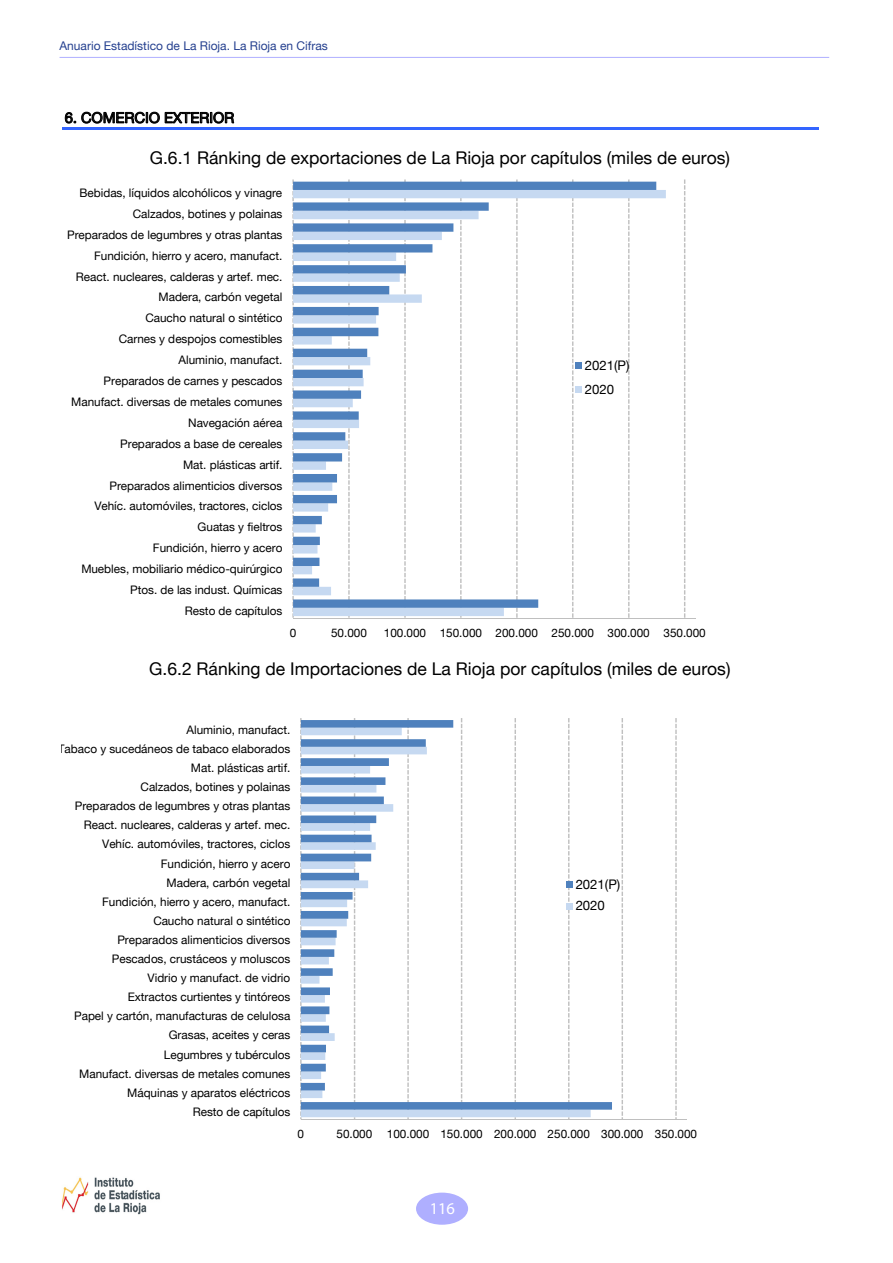
<style>
.page{position:relative;width:893px;height:1263px;background:#fff}
.page>*{position:absolute;margin:0;border:0;box-sizing:border-box;transform-origin:0 0}
.t1{font:17.55px "Helvetica Neue LT";color:#000}
.t2{font:16.5px "Myriad Pro";color:#fff}
.t3{font:14.7px "Helvetica Neue LT";color:#000}
.t4{font:13.2px/23.2px "Helvetica Neue LT";letter-spacing:-.01em;color:#000}
.t5{font:12px "Helvetica Neue LT";color:#25408f}
.t6{font:11.7px "Helvetica Neue LT";color:#000}
</style>
<div class="page">
<div style="left:416px;top:1192px;width:52px;height:33px;background:#afafff;border-radius:50%"></div>
<img style="left:62px;top:1177px;width:98px;height:38px">
<hr style="left:60px;top:57px;width:769px;height:1px;background:#afafff">
<svg style="left:65px;top:112px;width:11px;height:11px"></svg>
<svg style="left:82px;top:112px;width:152px;height:11px"></svg>
<hr style="left:62px;top:127px;width:757px;height:3px;background:#3365ff">
<svg style="left:292px;top:179px;width:393px;height:439px"></svg>
<svg style="left:293px;top:190px;width:373px;height:426px"></svg>
<svg style="left:293px;top:182px;width:363px;height:426px"></svg>
<hr style="left:293px;top:618px;width:403px;height:1px;background:#bfbfbf">
<div style="left:575px;top:362px;width:7px;height:7px;background:#4f81bd"></div>
<div style="left:575px;top:386px;width:7px;height:7px;background:#c6d9f1"></div>
<svg style="left:300px;top:718px;width:377px;height:401px"></svg>
<svg style="left:301px;top:720px;width:311px;height:390px"></svg>
<hr style="left:301px;top:1119px;width:386px;height:1px;background:#bfbfbf">
<div style="left:566px;top:881px;width:7px;height:7px;background:#4f81bd"></div>
<div style="left:566px;top:903px;width:7px;height:6px;background:#c6d9f1"></div>
<p class="t5" style="left:60px;top:39px;width:270px">Anuario Estadístico de La Rioja. La Rioja en Cifras</p>
<p class="t3" style="left:65px;top:109px;width:171px">6. COMERCIO EXTERIOR</p>
<p class="t1" style="left:150px;top:148px;width:582px">G.6.1 Ránking de exportaciones de La Rioja por capítulos (miles de euros)</p>
<p class="t6" style="left:80px;top:186px;width:204px">Bebidas, líquidos alcohólicos y vinagre</p>
<p class="t6" style="left:133px;top:207px;width:151px">Calzados, botines y polainas</p>
<p class="t6" style="left:67px;top:228px;width:217px">Preparados de legumbres y otras plantas</p>
<p class="t6" style="left:94px;top:248px;width:190px">Fundición, hierro y acero, manufact.</p>
<p class="t6" style="left:76px;top:269px;width:208px">React. nucleares, calderas y artef. mec.</p>
<p class="t6" style="left:159px;top:290px;width:125px">Madera, carbón vegetal</p>
<p class="t6" style="left:145px;top:311px;width:139px">Caucho natural o sintético</p>
<p class="t6" style="left:119px;top:332px;width:165px">Carnes y despojos comestibles</p>
<p class="t6" style="left:179px;top:353px;width:105px">Aluminio, manufact.</p>
<p class="t6" style="left:104px;top:374px;width:180px">Preparados de carnes y pescados</p>
<p class="t6" style="left:71px;top:395px;width:213px">Manufact. diversas de metales comunes</p>
<p class="t6" style="left:188px;top:416px;width:96px">Navegación aérea</p>
<p class="t6" style="left:120px;top:436px;width:164px">Preparados a base de cereales</p>
<p class="t6" style="left:183px;top:457px;width:101px">Mat. plásticas artif.</p>
<p class="t6" style="left:109px;top:478px;width:174px">Preparados alimenticios diversos</p>
<p class="t6" style="left:94px;top:499px;width:190px">Vehíc. automóviles, tractores, ciclos</p>
<p class="t6" style="left:198px;top:520px;width:86px">Guatas y fieltros</p>
<p class="t6" style="left:153px;top:541px;width:131px">Fundición, hierro y acero</p>
<p class="t6" style="left:81px;top:562px;width:203px">Muebles, mobiliario médico-quirúrgico</p>
<p class="t6" style="left:130px;top:583px;width:154px">Ptos. de las indust. Químicas</p>
<p class="t6" style="left:185px;top:604px;width:99px">Resto de capítulos</p>
<p class="t4" style="left:585px;top:354px;width:46px">2021(P)<br>2020</p>
<p class="t6" style="left:290px;top:626px;width:8px">0</p>
<p class="t6" style="left:331px;top:626px;width:37px">50.000</p>
<p class="t6" style="left:384px;top:626px;width:323px">100.000 150.000 200.000 250.000 300.000 350.000</p>
<p class="t1" style="left:149px;top:658px;width:583px">G.6.2 Ránking de Importaciones de La Rioja por capítulos (miles de euros)</p>
<p class="t6" style="left:187px;top:723px;width:105px">Aluminio, manufact.</p>
<p class="t6" style="left:58px;top:742px;width:234px">Tabaco y sucedáneos de tabaco elaborados</p>
<p class="t6" style="left:191px;top:761px;width:101px">Mat. plásticas artif.</p>
<p class="t6" style="left:141px;top:780px;width:151px">Calzados, botines y polainas</p>
<p class="t6" style="left:75px;top:799px;width:217px">Preparados de legumbres y otras plantas</p>
<p class="t6" style="left:84px;top:818px;width:208px">React. nucleares, calderas y artef. mec.</p>
<p class="t6" style="left:102px;top:837px;width:190px">Vehíc. automóviles, tractores, ciclos</p>
<p class="t6" style="left:161px;top:856px;width:131px">Fundición, hierro y acero</p>
<p class="t6" style="left:167px;top:875px;width:125px">Madera, carbón vegetal</p>
<p class="t6" style="left:102px;top:894px;width:190px">Fundición, hierro y acero, manufact.</p>
<p class="t6" style="left:153px;top:914px;width:139px">Caucho natural o sintético</p>
<p class="t6" style="left:117px;top:933px;width:174px">Preparados alimenticios diversos</p>
<p class="t6" style="left:112px;top:952px;width:180px">Pescados, crustáceos y moluscos</p>
<p class="t6" style="left:148px;top:971px;width:144px">Vidrio y manufact. de vidrio</p>
<p class="t6" style="left:128px;top:990px;width:164px">Extractos curtientes y tintóreos</p>
<p class="t6" style="left:74px;top:1009px;width:218px">Papel y cartón, manufacturas de celulosa</p>
<p class="t6" style="left:169px;top:1028px;width:123px">Grasas, aceites y ceras</p>
<p class="t6" style="left:164px;top:1047px;width:128px">Legumbres y tubérculos</p>
<p class="t6" style="left:79px;top:1066px;width:213px">Manufact. diversas de metales comunes</p>
<p class="t6" style="left:127px;top:1085px;width:164px">Máquinas y aparatos eléctricos</p>
<p class="t6" style="left:193px;top:1105px;width:99px">Resto de capítulos</p>
<p class="t4" style="left:576px;top:873px;width:46px;line-height:21.5px">2021(P)<br>2020</p>
<p class="t6" style="left:298px;top:1127px;width:8px">0</p>
<p class="t6" style="left:336px;top:1127px;width:362px">50.000 100.000 150.000 200.000 250.000 300.000 350.000</p>
<h2 class="t2" style="left:430px;top:1198px;width:27px">116</h2>
</div>
